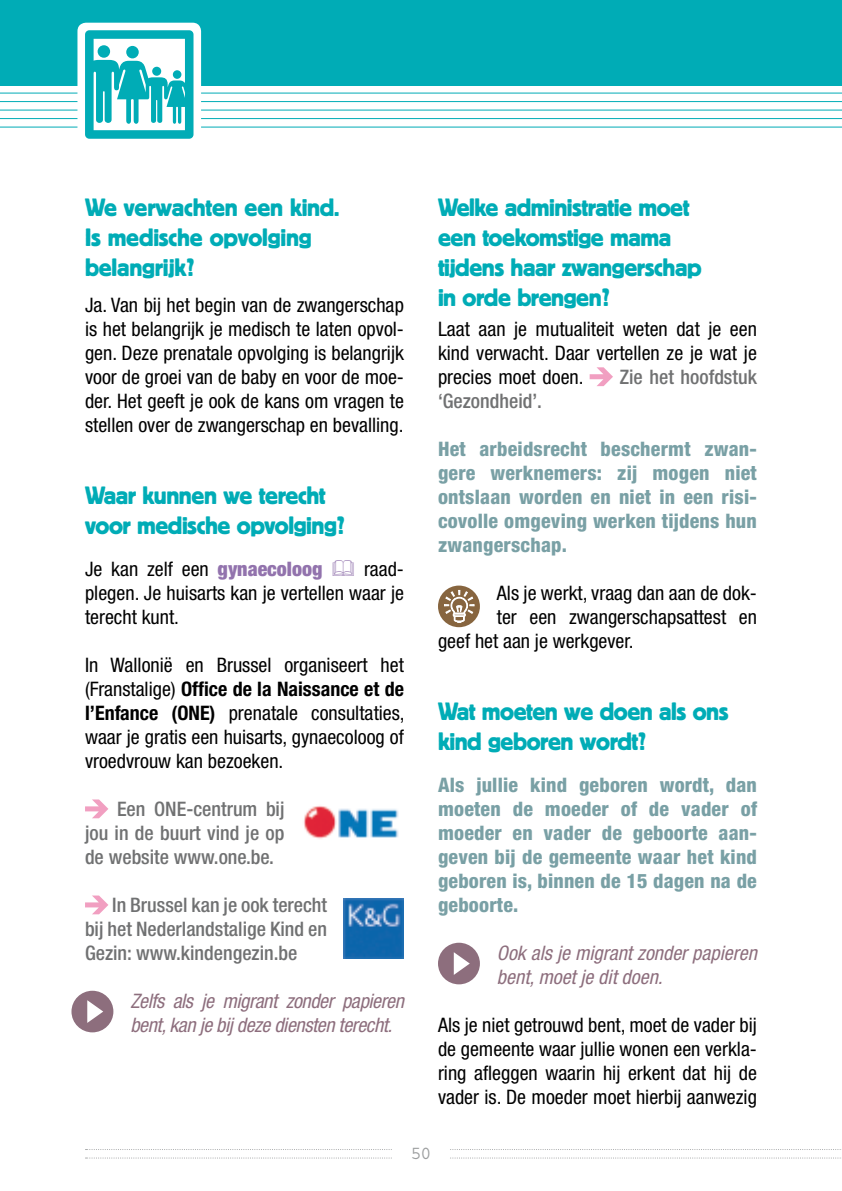
<style>
.page{position:relative;width:842px;height:1191px;background:#fff}
.page>*{position:absolute;margin:0;border:0;box-sizing:border-box;transform-origin:0 0}
.t1{font:25px/30px "Block BE";letter-spacing:-.02em;color:#00acb6}
.t2{font:condensed 20px/24px "Helvetica Neue";color:#000;text-align:justify}
.t3{font:800 condensed 20px/24px "Helvetica Neue";letter-spacing:.01em;color:#79a0a5;text-align:justify}
.t4{font:500 condensed 20px/24px "Helvetica Neue";color:#707172;text-align:justify}
.t5{font:italic condensed 20px/24px "Helvetica Neue";letter-spacing:-.02em;color:#8d6e7d}
.t6{font:italic condensed 20px/24px "Helvetica Neue";color:#8d6e7d}
.t7{font:100 16px "Base Mono Wide";color:#9c9e9f}
.s1{font-weight:900;color:#9273ad}
.s2{font-weight:700}
</style>
<div class="page">
<svg style="left:86px;top:1149px;width:755px;height:1px"></svg>
<svg style="left:86px;top:1157px;width:755px;height:1px"></svg>
<div style="left:393px;top:1146px;width:56px;height:25px;background:#fff"></div>
<hr style="left:0;top:93px;width:842px;height:1px;background:#00acb6">
<hr style="left:0;top:101px;width:842px;height:1px;background:#00acb6">
<hr style="left:0;top:110px;width:842px;height:1px;background:#00acb6">
<hr style="left:0;top:118px;width:842px;height:1px;background:#00acb6">
<hr style="left:0;top:127px;width:842px;height:1px;background:#00acb6">
<div style="left:0;top:0;width:842px;height:85px;background:#00acb6"></div>
<div style="left:77px;top:23px;width:124px;height:123px;background:#fff;border-radius:9px"></div>
<svg style="left:85px;top:30px;width:108px;height:109px"></svg>
<div style="left:126px;top:46px;width:13px;height:12px;background:#00acb6;border-radius:50%"></div>
<div style="left:173px;top:70px;width:8px;height:9px;background:#00acb6;border-radius:50%"></div>
<div style="left:152px;top:67px;width:9px;height:9px;background:#00acb6;border-radius:50%"></div>
<div style="left:98px;top:45px;width:12px;height:13px;background:#00acb6;border-radius:50%"></div>
<svg style="left:590px;top:367px;width:23px;height:19px"></svg>
<svg style="left:85px;top:799px;width:23px;height:19px"></svg>
<svg style="left:85px;top:895px;width:23px;height:19px"></svg>
<img style="left:304px;top:806px;width:95px;height:33px">
<div style="left:438px;top:585px;width:42px;height:42px;background:#87653f;border-radius:50%"></div>
<svg style="left:444px;top:590px;width:31px;height:33px"></svg>
<img style="left:344px;top:899px;width:60px;height:60px">
<div style="left:71px;top:990px;width:42px;height:42px;background:#8d6e7d;border-radius:50%"></div>
<svg style="left:87px;top:1000px;width:16px;height:23px"></svg>
<div style="left:438px;top:942px;width:42px;height:42px;background:#8d6e7d;border-radius:50%"></div>
<svg style="left:454px;top:952px;width:16px;height:23px"></svg>
<p class="t1" style="left:85px;top:191px;width:256px">We verwachten een kind.<br>Is medische opvolging belangrijk?</p>
<p class="t2" style="left:85px;top:293px;width:320px">Ja. Van bij het begin van de zwangerschap is het belangrijk je medisch te laten opvol&shy;gen. Deze prenatale opvolging is belangrijk voor de groei van de baby en voor de moe&shy;der. Het geeft je ook de kans om vragen te stellen over de zwangerschap en bevalling.</p>
<p class="t1" style="left:85px;top:479px;width:262px">Waar kunnen we terecht voor medische opvolging?</p>
<p class="t2" style="left:85px;top:557px;width:239px">Je kan zelf een <span class="s1">gynaecoloog</span></p>
<p class="t2" style="left:85px;top:557px;width:320px;text-indent:279px">raad&shy;plegen. Je huisarts kan je vertellen waar je terecht kunt.</p>
<p class="t2" style="left:85px;top:653px;width:321px">In Wallonië en Brussel organiseert het (Franstalige) <span class="s2">Office de la Naissance et de l’Enfance (ONE)</span> prenatale consultaties, waar je gratis een huisarts, gynaecoloog of vroedvrouw kan bezoeken.</p>
<p class="t4" style="left:85px;top:797px;width:201px;text-indent:32px">Een ONE-centrum bij jou in de buurt vind je op de website www.one.be.</p>
<p class="t4" style="left:85px;top:893px;width:243px;text-indent:27px">In Brussel kan je ook terecht bij het Nederlandstalige Kind en Gezin: www.kindengezin.be</p>
<p class="t5" style="left:130px;top:989px;width:275px">Zelfs als je migrant zonder papieren bent, kan je bij deze diensten terecht.</p>
<p class="t1" style="left:438px;top:191px;width:265px">Welke administratie moet een toekomstige mama tijdens haar zwangerschap in orde brengen?</p>
<p class="t2" style="left:438px;top:317px;width:320px">Laat aan je mutualiteit weten dat je een kind verwacht. Daar vertellen ze je wat je precies moet doen.</p>
<p class="t4" style="left:620px;top:365px;width:139px">Zie het hoofdstuk</p>
<p class="t4" style="left:438px;top:389px;width:105px">‘Gezondheid’.</p>
<p class="t3" style="left:438px;top:437px;width:320px">Het arbeidsrecht beschermt zwan&shy;gere werknemers: zij mogen niet ontslaan worden en niet in een risi&shy;covolle omgeving werken tijdens hun zwangerschap.</p>
<p class="t2" style="left:497px;top:581px;width:262px">Als je werkt, vraag dan aan de dok-</p>
<p class="t2" style="left:497px;top:605px;width:261px">ter een zwangerschapsattest en</p>
<p class="t2" style="left:438px;top:629px;width:197px">geef het aan je werkgever.</p>
<p class="t1" style="left:438px;top:695px;width:292px">Wat moeten we doen als ons kind geboren wordt?</p>
<p class="t3" style="left:438px;top:773px;width:320px">Als jullie kind geboren wordt, dan moeten de moeder of de vader of moeder en vader de geboorte aan&shy;geven bij de gemeente waar het kind geboren is, binnen de 15 dagen na de geboorte.</p>
<p class="t6" style="left:497px;top:941px;width:261px">Ook als je migrant zonder papieren bent, moet je dit doen.</p>
<p class="t2" style="left:438px;top:1013px;width:320px">Als je niet getrouwd bent, moet de vader bij de gemeente waar jullie wonen een verkla&shy;ring afleggen waarin hij erkent dat hij de vader is. De moeder moet hierbij aanwezig</p>
<p class="t7" style="left:411px;top:1142px;width:21px">50</p>
</div>
